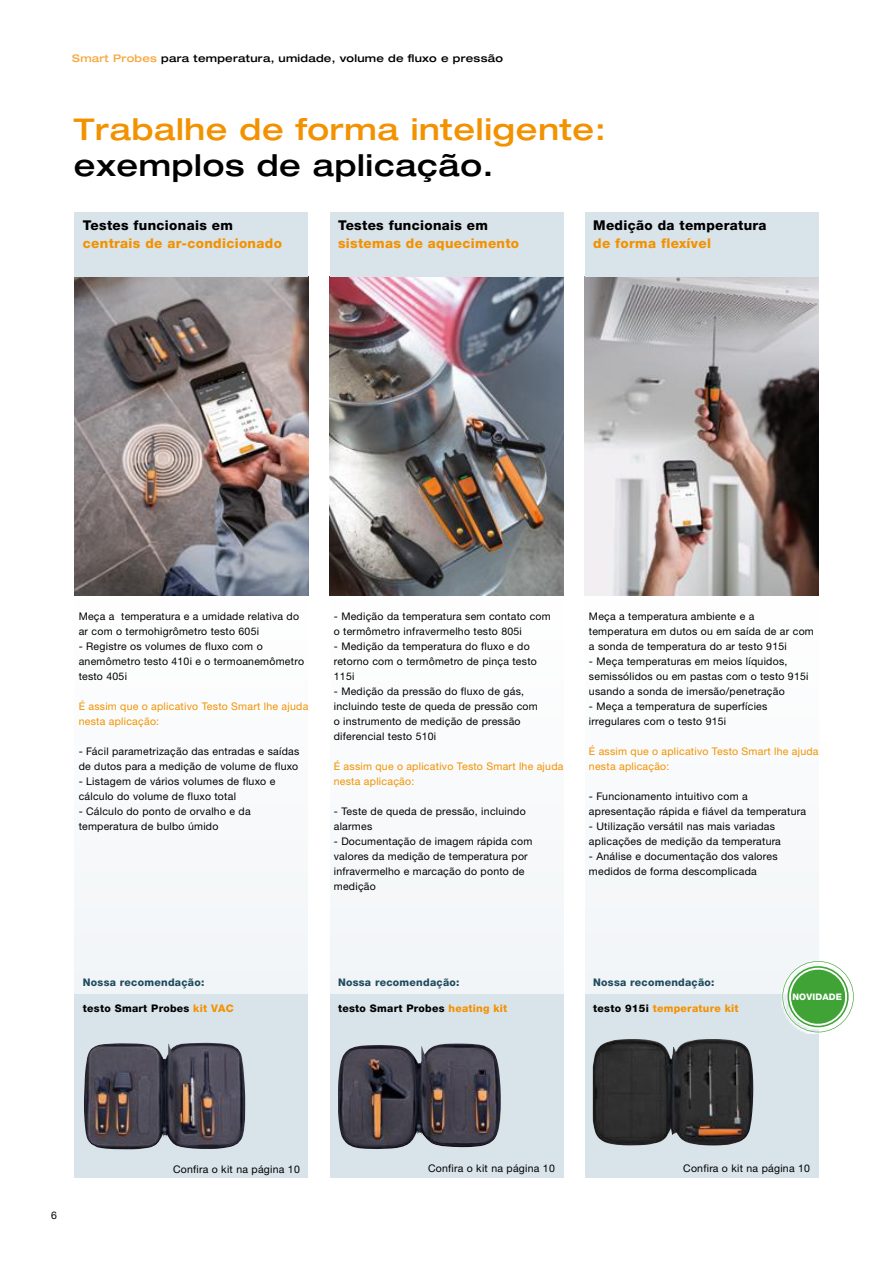
<style>
.page{position:relative;width:893px;height:1263px;background:#fff}
.page>*{position:absolute;margin:0;border:0;box-sizing:border-box;transform-origin:0 0}
.t1{font:500 expanded 30px "Helvetica Neue LTW1 G";letter-spacing:.025em;color:#f39200}
.t2{font:500 expanded 30px "Helvetica Neue LTW1 G";letter-spacing:.025em;color:#000}
.t3{font:800 13.5px "Helvetica Neue LTW1 G";letter-spacing:.025em;color:#f39200}
.t4{font:800 13.5px "Helvetica Neue LTW1 G";letter-spacing:.025em;color:#000}
.t5{font:10.5px/15px "Helvetica Neue LTW1 G";letter-spacing:.025em;color:#000}
.t6{font:10.5px/15px "Helvetica Neue LTW1 G";letter-spacing:.025em;color:#f39200}
.t7{font:500 expanded 10.5px "Helvetica Neue LTW1 G";letter-spacing:.025em;color:#000}
.t8{font:800 10.5px "Helvetica Neue LTW1 G";letter-spacing:.025em;color:#1f4d5e}
.t9{font:800 10.5px "Helvetica Neue LTW1 G";letter-spacing:.025em;color:#000}
.t10{font:800 10.5px "Helvetica Neue LTW1 G";letter-spacing:.025em;color:#f39200}
.t11{font:800 9px "Helvetica Neue LTW1 G";letter-spacing:.025em;color:#fff}
.s1{color:#f7a940}
.s2{color:#f39200}
.s3{color:#000}
</style>
<div class="page">
<div style="left:585px;top:596px;width:234px;height:582px;background:#f8fafb"></div>
<div style="left:74px;top:596px;width:234px;height:582px;background:#f8fafb"></div>
<div style="left:330px;top:596px;width:233px;height:582px;background:#f8fafb"></div>
<div style="left:74px;top:994px;width:234px;height:184px;background:#d9e3ea"></div>
<div style="left:585px;top:994px;width:234px;height:184px;background:#d9e3ea"></div>
<div style="left:330px;top:994px;width:233px;height:184px;background:#d9e3ea"></div>
<img style="left:338px;top:1043px;width:163px;height:106px">
<img style="left:84px;top:1043px;width:161px;height:106px">
<img style="left:593px;top:1039px;width:160px;height:106px">
<img style="left:330px;top:277px;width:233px;height:318px">
<img style="left:74px;top:277px;width:234px;height:318px">
<img style="left:585px;top:277px;width:234px;height:318px">
<div style="left:585px;top:213px;width:234px;height:64px;background:#d9e3ea"></div>
<div style="left:74px;top:213px;width:234px;height:64px;background:#d9e3ea"></div>
<div style="left:330px;top:213px;width:233px;height:64px;background:#d9e3ea"></div>
<svg style="left:781px;top:994px;width:42px;height:40px"></svg>
<svg style="left:782px;top:961px;width:72px;height:71px"></svg>
<p class="t7" style="left:72px;top:51px;width:432px"><span class="s1">Smart Probes</span> para temperatura, umidade, volume de fluxo e pressão</p>
<h1 class="t1" style="left:74px;top:110px;width:533px">Trabalhe de forma inteligente:</h1>
<h1 class="t2" style="left:74px;top:146px;width:421px">exemplos de aplicação.</h1>
<p class="t4" style="left:83px;top:217px;width:151px">Testes funcionais em</p>
<p class="t3" style="left:83px;top:235px;width:200px">centrais de ar-condicionado</p>
<p class="t4" style="left:338px;top:217px;width:151px">Testes funcionais em</p>
<p class="t3" style="left:338px;top:235px;width:183px">sistemas de aquecimento</p>
<p class="t4" style="left:593px;top:217px;width:175px">Medição da temperatura</p>
<p class="t3" style="left:593px;top:235px;width:119px">de forma flexível</p>
<p class="t5" style="left:79px;top:609px;width:222px">Meça a temperatura e a umidade relativa do ar com o termohigrômetro testo 605i</p>
<p class="t5" style="left:79px;top:639px;width:227px">- Registre os volumes de fluxo com o anemômetro testo 410i e o termoanemômetro testo 405i</p>
<p class="t6" style="left:79px;top:699px;width:231px">É assim que o aplicativo Testo Smart lhe ajuda nesta aplicação:</p>
<p class="t5" style="left:79px;top:744px;width:222px">- Fácil parametrização das entradas e saídas de dutos para a medição de volume de fluxo</p>
<p class="t5" style="left:79px;top:774px;width:198px">- Listagem de vários volumes de fluxo e cálculo do volume de fluxo total</p>
<p class="t5" style="left:79px;top:804px;width:174px">- Cálculo do ponto de orvalho e da temperatura de bulbo úmido</p>
<p class="t5" style="left:334px;top:609px;width:219px">- Medição da temperatura sem contato com o termômetro infravermelho testo 805i</p>
<p class="t5" style="left:334px;top:639px;width:205px">- Medição da temperatura do fluxo e do retorno com o termômetro de pinça testo<br>115i</p>
<p class="t5" style="left:334px;top:684px;width:206px">- Medição da pressão do fluxo de gás, incluindo teste de queda de pressão com o instrumento de medição de pressão diferencial testo 510i</p>
<p class="t6" style="left:334px;top:759px;width:231px">É assim que o aplicativo Testo Smart lhe ajuda nesta aplicação:</p>
<p class="t5" style="left:334px;top:804px;width:193px">- Teste de queda de pressão, incluindo alarmes</p>
<p class="t5" style="left:334px;top:834px;width:200px">- Documentação de imagem rápida com valores da medição de temperatura por infravermelho e marcação do ponto de medição</p>
<p class="t5" style="left:589px;top:608px;width:226px">Meça a temperatura ambiente e a temperatura em dutos ou em saída de ar com a sonda de temperatura do ar testo 915i</p>
<p class="t5" style="left:589px;top:653px;width:221px">- Meça temperaturas em meios líquidos, semissólidos ou em pastas com o testo 915i usando a sonda de imersão/penetração</p>
<p class="t5" style="left:589px;top:699px;width:180px">- Meça a temperatura de superfícies irregulares com o testo 915i</p>
<p class="t6" style="left:589px;top:744px;width:231px">É assim que o aplicativo Testo Smart lhe ajuda nesta aplicação:</p>
<p class="t5" style="left:589px;top:789px;width:219px">- Funcionamento intuitivo com a apresentação rápida e fiável da temperatura</p>
<p class="t5" style="left:589px;top:819px;width:193px">- Utilização versátil nas mais variadas aplicações de medição da temperatura</p>
<p class="t5" style="left:589px;top:849px;width:190px">- Análise e documentação dos valores medidos de forma descomplicada</p>
<p class="t8" style="left:83px;top:976px;width:123px">Nossa recomendação:</p>
<p class="t8" style="left:338px;top:976px;width:123px">Nossa recomendação:</p>
<p class="t8" style="left:593px;top:976px;width:123px">Nossa recomendação:</p>
<p class="t9" style="left:83px;top:1002px;width:152px">testo Smart Probes <span class="s2">kit VAC</span></p>
<p class="t9" style="left:338px;top:1002px;width:171px">testo Smart Probes <span class="s2">heating kit</span></p>
<p class="t10" style="left:593px;top:1002px;width:147px"><span class="s3">testo 915i</span> temperature kit</p>
<p class="t11" style="left:792px;top:991px;width:51px">NOVIDADE</p>
<p class="t5" style="left:51px;top:1208px;width:7px">6</p>
<p class="t5" style="left:173px;top:1162px;width:128px">Confira o kit na página 10</p>
<p class="t5" style="left:428px;top:1161px;width:128px">Confira o kit na página 10</p>
<p class="t5" style="left:683px;top:1161px;width:128px">Confira o kit na página 10</p>
</div>
